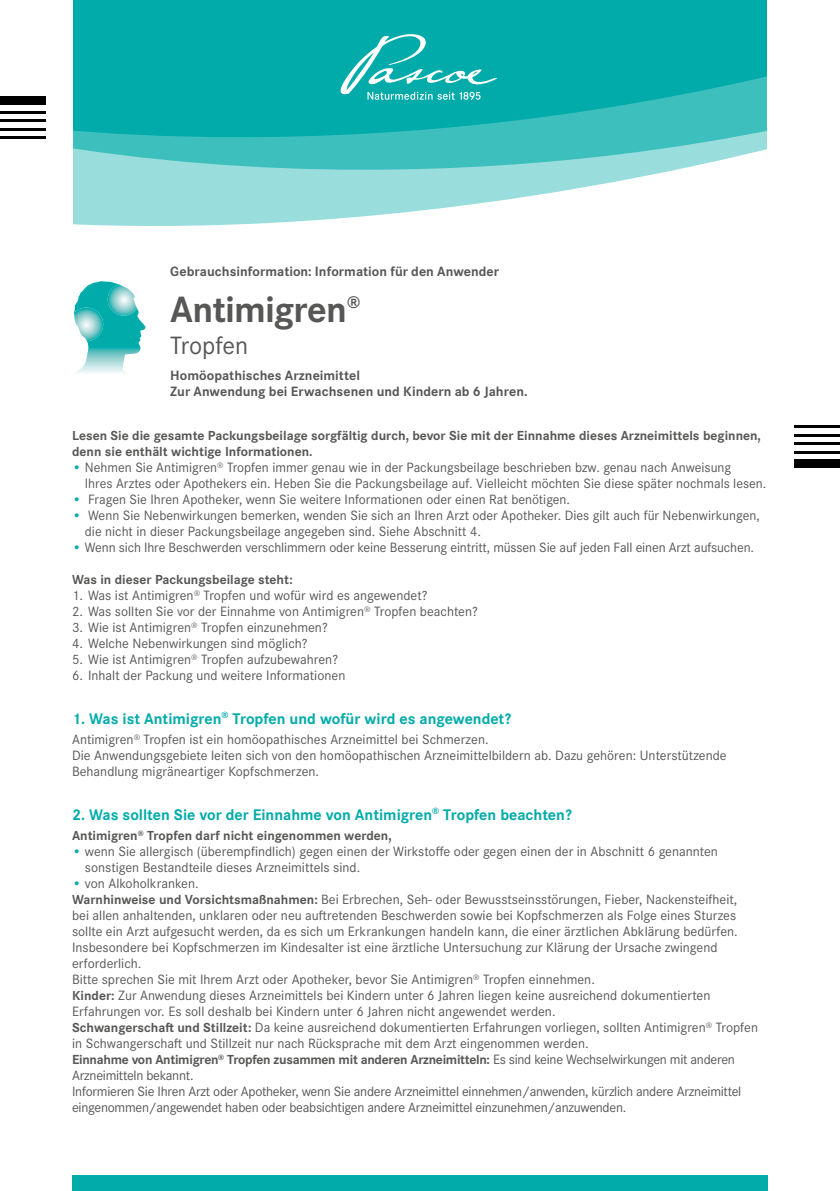
<style>
.page{position:relative;width:840px;height:1191px;background:#fff}
.page>*{position:absolute;margin:0;border:0;box-sizing:border-box;transform-origin:0 0}
.t1{font:700 38px "Corporate S Pro";letter-spacing:-.02em;color:#575756}
.t2{font:26px "Corporate S Pro";letter-spacing:-.005em;color:#575756}
.t3{font:700 16px "Corporate S Pro";color:#00abaa}
.t4{font:14px/16px "Corporate S Pro";color:#575756}
.t5{font:14px/16px "Corporate S Pro";letter-spacing:-.02em;color:#575756}
.t6{font:700 14px/16px "Corporate S Pro";letter-spacing:.005em;color:#575756}
.t7{font:700 13.6px/16px "Corporate S Pro";color:#575756}
.t8{font:700 13.6px "Corporate S Pro";letter-spacing:-.02em;color:#575756}
.s1{color:#00abaa}
.s2{font-weight:700;font-size:13.6px}
.s3{font-weight:400;font-size:14px}
</style>
<div class="page">
<svg style="left:73px;top:186px;width:517px;height:40px;fill:#9adddd"></svg>
<svg style="left:73px;top:0;width:694px;height:186px;background:#28b8b7"></svg>
<svg style="left:340px;top:34px;width:157px;height:66px;background:#29b8b7"></svg>
<div style="left:0;top:96px;width:45px;height:9px;background:#000"></div>
<hr style="left:0;top:111px;width:45px;height:2px;background:#000">
<hr style="left:0;top:119px;width:45px;height:3px;background:#000">
<hr style="left:0;top:128px;width:45px;height:2px;background:#000">
<hr style="left:0;top:136px;width:45px;height:3px;background:#000">
<div style="left:794px;top:459px;width:45px;height:9px;background:#000"></div>
<hr style="left:794px;top:451px;width:45px;height:3px;background:#000">
<hr style="left:794px;top:442px;width:45px;height:3px;background:#000">
<hr style="left:794px;top:434px;width:45px;height:3px;background:#000">
<hr style="left:794px;top:425px;width:45px;height:3px;background:#000">
<img style="left:73px;top:281px;width:72px;height:92px">
<img style="left:108px;top:284px;width:29px;height:31px">
<img style="left:74px;top:307px;width:29px;height:34px">
<div style="left:72px;top:1175px;width:695px;height:16px;background:#00abaa"></div>
<p class="t6" style="left:170px;top:262px;width:330px">Gebrauchsinformation: Information für den Anwender</p>
<h1 class="t1" style="left:170px;top:279px;width:191px">Antimigren<sup>®</sup></h1>
<h2 class="t2" style="left:170px;top:326px;width:79px">Tropfen</h2>
<p class="t6" style="left:170px;top:366px;width:359px">Homöopathisches Arzneimittel<br>Zur Anwendung bei Erwachsenen und Kindern ab 6 Jahren.</p>
<p class="t7" style="left:72px;top:426px;width:690px">Lesen Sie die gesamte Packungsbeilage sorgfältig durch, bevor Sie mit der Einnahme dieses Arzneimittels beginnen, denn sie enthält wichtige Informationen.</p>
<p class="t4" style="left:85px;top:458px;width:682px;text-indent:-13px"><span class="s1">•</span> Nehmen Sie Antimigren<sup>®</sup> Tropfen immer genau wie in der Packungsbeilage beschrieben bzw. genau nach Anweisung<br>Ihres Arztes oder Apothekers ein. Heben Sie die Packungsbeilage auf. Vielleicht möchten Sie diese später nochmals lesen.</p>
<p class="t4" style="left:72px;top:490px;width:499px"><span class="s1">•</span> Fragen Sie Ihren Apotheker, wenn Sie weitere Informationen oder einen Rat benötigen.</p>
<p class="t4" style="left:85px;top:506px;width:676px;text-indent:-13px"><span class="s1">•</span> Wenn Sie Nebenwirkungen bemerken, wenden Sie sich an Ihren Arzt oder Apotheker. Dies gilt auch für Nebenwirkungen, die nicht in dieser Packungsbeilage angegeben sind. Siehe Abschnitt 4.</p>
<p class="t4" style="left:72px;top:538px;width:683px"><span class="s1">•</span> Wenn sich Ihre Beschwerden verschlimmern oder keine Besserung eintritt, müssen Sie auf jeden Fall einen Arzt aufsuchen.</p>
<p class="t7" style="left:72px;top:570px;width:222px">Was in dieser Packungsbeilage steht:</p>
<p class="t4" style="left:72px;top:586px;width:357px">1. Was ist Antimigren<sup>®</sup> Tropfen und wofür wird es angewendet?</p>
<p class="t4" style="left:72px;top:602px;width:407px">2. Was sollten Sie vor der Einnahme von Antimigren<sup>®</sup> Tropfen beachten?</p>
<p class="t4" style="left:72px;top:618px;width:257px">3. Wie ist Antimigren<sup>®</sup> Tropfen einzunehmen?</p>
<p class="t4" style="left:72px;top:634px;width:237px">4. Welche Nebenwirkungen sind möglich?</p>
<p class="t4" style="left:72px;top:650px;width:267px">5. Wie ist Antimigren<sup>®</sup> Tropfen aufzubewahren?</p>
<p class="t4" style="left:72px;top:666px;width:275px">6. Inhalt der Packung und weitere Informationen</p>
<p class="t3" style="left:72px;top:705px;width:440px">1. Was ist Antimigren<sup>®</sup> Tropfen und wofür wird es angewendet?</p>
<p class="t4" style="left:72px;top:730px;width:655px">Antimigren<sup>®</sup> Tropfen ist ein homöopathisches Arzneimittel bei Schmerzen.<br>Die Anwendungsgebiete leiten sich von den homöopathischen Arzneimittelbildern ab. Dazu gehören: Unterstützende<br>Behandlung migräneartiger Kopfschmerzen.</p>
<p class="t3" style="left:72px;top:801px;width:501px">2. Was sollten Sie vor der Einnahme von Antimigren<sup>®</sup> Tropfen beachten?</p>
<p class="t7" style="left:72px;top:826px;width:321px">Antimigren<sup>®</sup> Tropfen darf nicht eingenommen werden,</p>
<p class="t4" style="left:85px;top:842px;width:634px;text-indent:-13px"><span class="s1">•</span> wenn Sie allergisch (überempfindlich) gegen einen der Wirkstoffe oder gegen einen der in Abschnitt 6 genannten sonstigen Bestandteile dieses Arzneimittels sind.</p>
<p class="t4" style="left:72px;top:874px;width:687px"><span class="s1">•</span> von Alkoholkranken.<br><span class="s2">Warnhinweise und Vorsichtsmaßnahmen:</span> Bei Erbrechen, Seh- oder Bewusstseinsstörungen, Fieber, Nackensteifheit,<br>bei allen anhaltenden, unklaren oder neu auftretenden Beschwerden sowie bei Kopfschmerzen als Folge eines Sturzes sollte ein Arzt aufgesucht werden, da es sich um Erkrankungen handeln kann, die einer ärztlichen Abklärung bedürfen.<br>Insbesondere bei Kopfschmerzen im Kindesalter ist eine ärztliche Untersuchung zur Klärung der Ursache zwingend erforderlich.<br>Bitte sprechen Sie mit Ihrem Arzt oder Apotheker, bevor Sie Antimigren<sup>®</sup> Tropfen einnehmen.<br><span class="s2">Kinder:</span> Zur Anwendung dieses Arzneimittels bei Kindern unter 6 Jahren liegen keine ausreichend dokumentierten Erfahrungen vor. Es soll deshalb bei Kindern unter 6 Jahren nicht angewendet werden.<br><span class="s2">Schwangerschaft und Stillzeit:</span> Da keine ausreichend dokumentierten Erfahrungen vorliegen, sollten Antimigren<sup>®</sup> Tropfen in Schwangerschaft und Stillzeit nur nach Rücksprache mit dem Arzt eingenommen werden.</p>
<p class="t8" style="left:72px;top:1049px;width:664px">Einnahme von Antimigren<sup>®</sup> Tropfen zusammen mit anderen Arzneimitteln: <span class="s3">Es sind keine Wechselwirkungen mit anderen</span></p>
<p class="t5" style="left:72px;top:1066px;width:670px">Arzneimitteln bekannt.<br>Informieren Sie Ihren Arzt oder Apotheker, wenn Sie andere Arzneimittel einnehmen/anwenden, kürzlich andere Arzneimittel eingenommen/angewendet haben oder beabsichtigen andere Arzneimittel einzunehmen/anzuwenden.</p>
</div>
